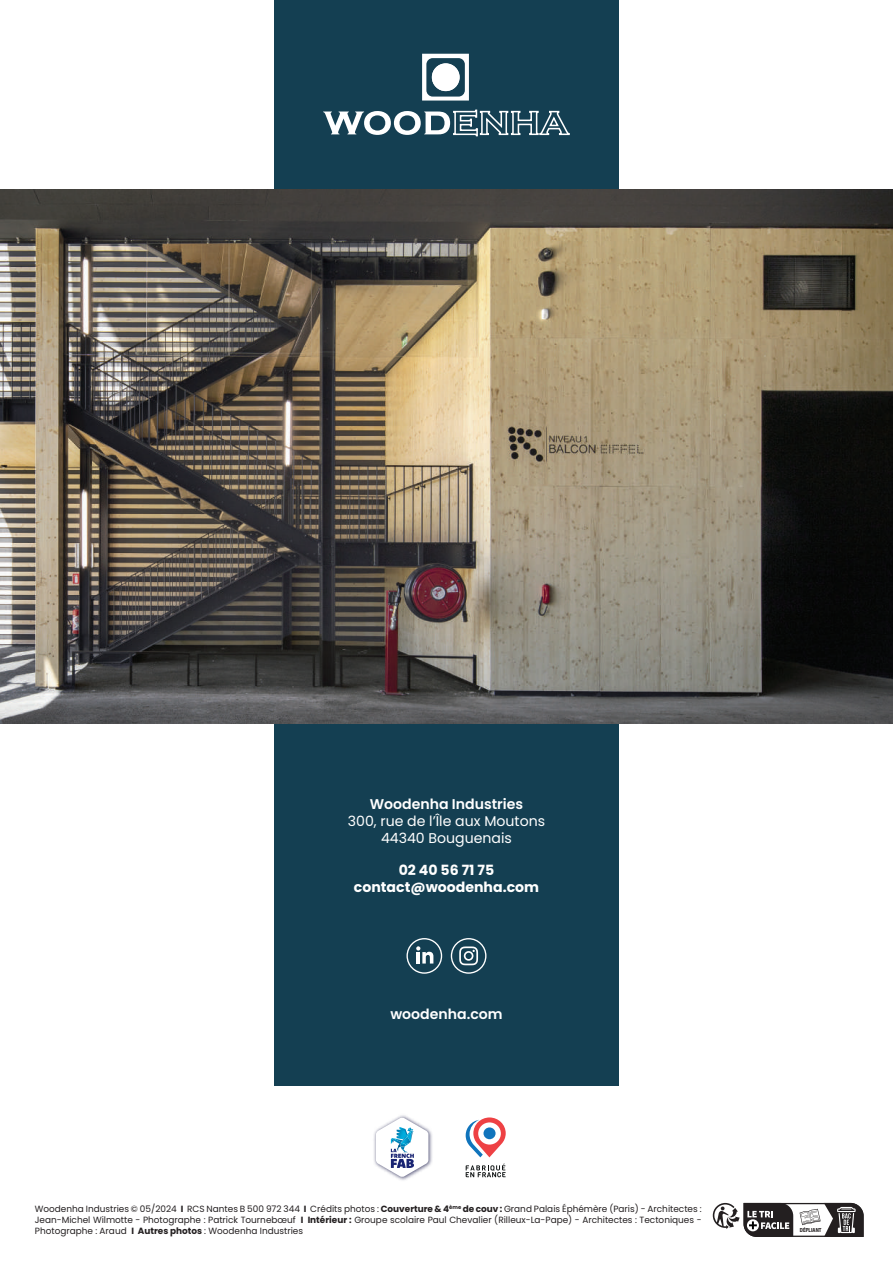
<style>
.page{position:relative;width:893px;height:1263px;background:#fff}
.page>*{position:absolute;margin:0;border:0;box-sizing:border-box;transform-origin:0 0}
.t1{font:14.1px/17px "Poppins";color:#fff;text-align:center}
.t2{font:600 14.1px "Poppins";color:#fff}
.t3{font:700 14.1px/17px "Poppins";color:#fff;text-align:center}
.t4{font:9px/10.8px "Poppins";color:#231f20;text-align:justify}
.t5{font:700 condensed 5.55px "Helvetica Neue";color:#231f20}
.s1{font-weight:700}
</style>
<div class="page">
<div style="left:274px;top:0;width:345px;height:1085px;background:#143f52"></div>
<img style="left:0;top:190px;width:893px;height:534px">
<svg style="left:323px;top:109px;width:247px;height:28px"></svg>
<svg style="left:422px;top:54px;width:47px;height:47px"></svg>
<div style="left:432px;top:63px;width:28px;height:28px;background:#fff;border-radius:50%"></div>
<svg style="left:406px;top:938px;width:36px;height:36px"></svg>
<svg style="left:451px;top:938px;width:35px;height:36px"></svg>
<svg style="left:466px;top:1163px;width:40px;height:14px"></svg>
<svg style="left:466px;top:1117px;width:40px;height:40px"></svg>
<div style="left:483px;top:1127px;width:13px;height:12px;background:#1074bc;border-radius:50%"></div>
<img style="left:373px;top:1115px;width:59px;height:65px">
<svg style="left:376px;top:1117px;width:52px;height:60px"></svg>
<svg style="left:712px;top:1202px;width:152px;height:35px"></svg>
<h1 class="t2" style="left:370px;top:796px;width:155px">Woodenha Industries</h1>
<h1 class="t1" style="left:348px;top:812px;width:199px">300, rue de l’Île aux Moutons<br>44340 Bouguenais</h1>
<h1 class="t3" style="left:354px;top:862px;width:187px">02 40 56 71 75 contact@woodenha.com</h1>
<h1 class="t2" style="left:390px;top:1005px;width:114px">woodenha.com</h1>
<p class="t4" style="left:35px;top:1203px;width:668px">Woodenha Industries © 05/2024 <span class="s1">I</span> RCS Nantes B 500 972 344 <span class="s1">I</span> Crédits photos : <span class="s1">Couverture &amp; 4</span><sup>ème</sup> <span class="s1">de couv :</span> Grand Palais Éphémère (Paris) - Architectes :<br>Jean-Michel Wilmotte - Photographe : Patrick Tournebœuf <span class="s1">I Intérieur :</span> Groupe scolaire Paul Chevalier (Rilleux-La-Pape) - Architectes : Tectoniques - Photographe : Araud <span class="s1">I Autres photos</span> : Woodenha Industries</p>
<p class="t5" style="left:800px;top:1226px;width:23px">DÉPLIANT</p>
</div>
